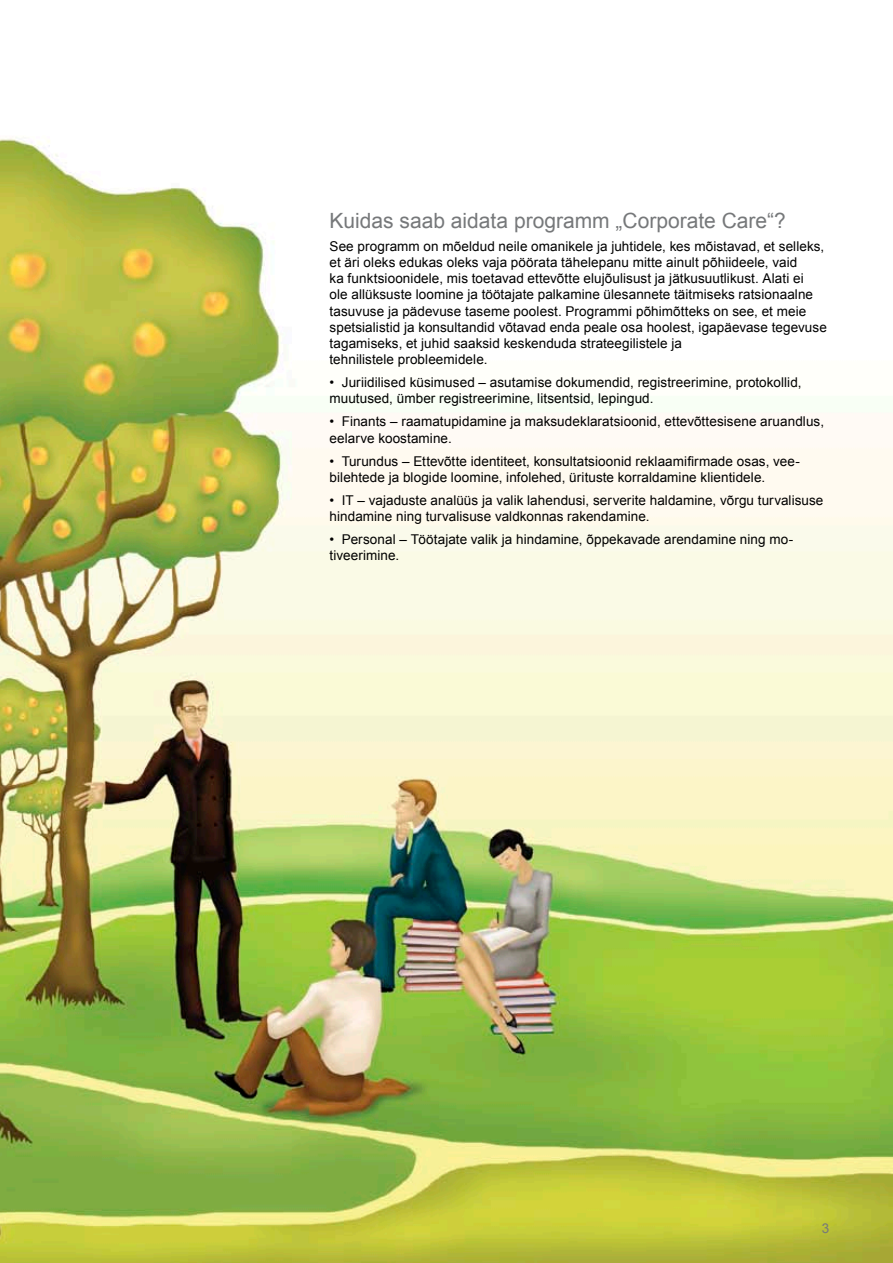
<style>
.page{position:relative;width:893px;height:1263px;background:#fff}
.page>*{position:absolute;margin:0;border:0;box-sizing:border-box;transform-origin:0 0}
.t1{font:21px "Arial";color:#76787a}
.t2{font:13.5px/16.2px "Arial";letter-spacing:.005em;color:#000}
.t3{font:13.5px "Arial";color:#76787a}
</style>
<div class="page">
<img style="left:0;top:137px;width:893px;height:1126px">
<h1 class="t1" style="left:330px;top:207px;width:458px">Kuidas saab aidata programm „Corporate Care“?</h1>
<p class="t2" style="left:330px;top:238px;width:499px">See programm on mõeldud neile omanikele ja juhtidele, kes mõistavad, et selleks, et äri oleks edukas oleks vaja pöörata tähelepanu mitte ainult põhiideele, vaid<br>ka funktsioonidele, mis toetavad ettevõtte elujõulisust ja jätkusuutlikust. Alati ei<br>ole allüksuste loomine ja töötajate palkamine ülesannete täitmiseks ratsionaalne tasuvuse ja pädevuse taseme poolest. Programmi põhimõtteks on see, et meie spetsialistid ja konsultandid võtavad enda peale osa hoolest, igapäevase tegevuse tagamiseks, et juhid saaksid keskenduda strateegilistele ja<br>tehnilistele probleemidele.</p>
<p class="t2" style="left:330px;top:374px;width:474px">• Juriidilised küsimused – asutamise dokumendid, registreerimine, protokollid, muutused, ümber registreerimine, litsentsid, lepingud.</p>
<p class="t2" style="left:330px;top:414px;width:496px">• Finants – raamatupidamine ja maksudeklaratsioonid, ettevõttesisene aruandlus, eelarve koostamine.</p>
<p class="t2" style="left:330px;top:453px;width:472px">• Turundus – Ettevõtte identiteet, konsultatsioonid reklaamifirmade osas, vee&shy;bilehtede ja blogide loomine, infolehed, ürituste korraldamine klientidele.</p>
<p class="t2" style="left:330px;top:492px;width:495px">• IT – vajaduste analüüs ja valik lahendusi, serverite haldamine, võrgu turvalisuse hindamine ning turvalisuse valdkonnas rakendamine.</p>
<p class="t2" style="left:330px;top:531px;width:465px">• Personal – Töötajate valik ja hindamine, õppekavade arendamine ning mo&shy;tiveerimine.</p>
<p class="t3" style="left:822px;top:1219px;width:9px">3</p>
<p class="t3" style="left:822px;top:1219px;width:9px">5</p>
</div>
